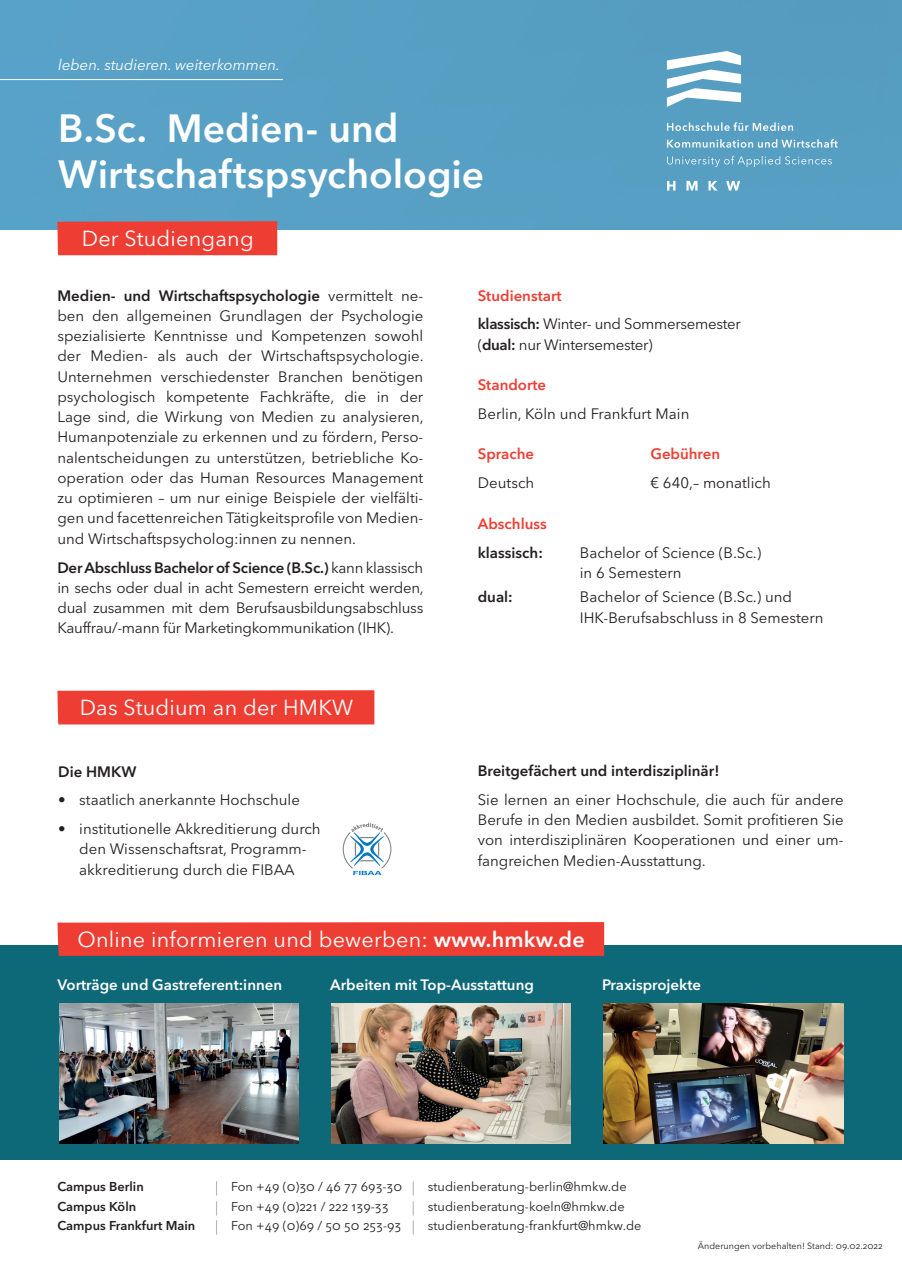
<style>
.page{position:relative;width:902px;height:1272px;background:#fff}
.page>*{position:absolute;margin:0;border:0;box-sizing:border-box;transform-origin:0 0}
.t1{font:600 39px/45px "Avenir Next LT Pro";color:#fff}
.t2{font:21.6px "Avenir Next LT Pro";letter-spacing:.01em;color:#fff}
.t3{font:15px/20.2px "Avenir Next LT Pro";color:#231f20;text-align:justify}
.t4{font:15px/28.8px "Avenir Next LT Pro";letter-spacing:-.02em;color:#231f20}
.t5{font:600 15px "Avenir Next LT Pro";color:#fff}
.t6{font:600 15px "Avenir Next LT Pro";color:#231f20}
.t7{font:600 15px "Avenir Next LT Pro";color:#ee3e34}
.t8{font:italic 15px "Avenir Next LT Pro";color:#fff}
.t9{font:12.75px "Avenir Next LT Pro";letter-spacing:.005em;color:#231f20}
.t10{font:600 12.75px "Avenir Next LT Pro";letter-spacing:.005em;color:#231f20}
.t11{font:9px "Avenir Next LT Pro";color:#231f20}
.s1{font-weight:600}
.s2{font-weight:600;color:#ee3e34}
.s3{font-weight:200;font-stretch:condensed;font-size:14.25px}
</style>
<div class="page">
<div style="left:0;top:945px;width:901px;height:215px;background:#0d6878"></div>
<div style="left:0;top:0;width:901px;height:230px;background:#57a0c4"></div>
<svg style="left:667px;top:181px;width:73px;height:9px"></svg>
<svg style="left:667px;top:156px;width:164px;height:11px;background:#6eabca"></svg>
<svg style="left:667px;top:139px;width:170px;height:9px;background:#86b9d3"></svg>
<svg style="left:667px;top:122px;width:126px;height:9px"></svg>
<svg style="left:666px;top:51px;width:75px;height:56px"></svg>
<hr style="left:0;top:79px;width:283px;height:1px;background:#fff">
<div style="left:57px;top:221px;width:220px;height:34px;background:#ee3e34"></div>
<div style="left:57px;top:690px;width:317px;height:34px;background:#ee3e34"></div>
<div style="left:57px;top:922px;width:547px;height:33px;background:#ee3e34"></div>
<svg style="left:342px;top:822px;width:49px;height:53px"></svg>
<img style="left:331px;top:1003px;width:240px;height:139px">
<img style="left:604px;top:1003px;width:239px;height:139px">
<img style="left:59px;top:1003px;width:240px;height:139px">
<p class="t8" style="left:58px;top:55px;width:223px">leben. studieren. weiterkommen.</p>
<h1 class="t1" style="left:58px;top:106px;width:427px">B.Sc. Medien- und<br>Wirtschaftspsychologie</h1>
<h2 class="t2" style="left:82px;top:225px;width:173px">Der Studiengang</h2>
<p class="t3" style="left:57px;top:285px;width:368px"><span class="s1">Medien- und Wirtschaftspsychologie</span> vermittelt ne&shy;ben den allgemeinen Grundlagen der Psychologie spezialisierte Kenntnisse und Kompetenzen sowohl der Medien- als auch der Wirtschaftspsychologie.<br>Unternehmen verschiedenster Branchen benötigen psychologisch kompetente Fachkräfte, die in der Lage sind, die Wirkung von Medien zu analysieren, Humanpotenziale zu erkennen und zu fördern, Perso&shy;nalentscheidungen zu unterstützen, betriebliche Ko&shy;operation oder das Human Resources Management zu optimieren – um nur einige Beispiele der vielfälti&shy;gen und facettenreichen Tätigkeitsprofile von Medien&shy;und Wirtschaftspsycholog:innen zu nennen.</p>
<p class="t3" style="left:57px;top:557px;width:368px"><span class="s1">Der Abschluss Bachelor of Science (B.Sc.)</span> kann klassisch in sechs oder dual in acht Semestern erreicht werden, dual zusammen mit dem Berufsausbildungsabschluss Kauffrau/-mann für Marketingkommunikation (IHK).</p>
<h2 class="t2" style="left:80px;top:694px;width:275px">Das Studium an der HMKW</h2>
<p class="t6" style="left:58px;top:762px;width:80px">Die HMKW</p>
<p class="t3" style="left:58px;top:790px;width:243px">• staatlich anerkannte Hochschule</p>
<p class="t3" style="left:58px;top:818px;width:264px;text-align:center">• institutionelle Akkreditierung durch den Wissenschaftsrat, Programm&shy;akkreditierung durch die FIBAA</p>
<p class="t4" style="left:477px;top:281px;width:265px"><span class="s2">Studienstart<br></span><span class="s1">klassisch:</span> Winter- und Sommersemester</p>
<p class="t4" style="left:477px;top:330px;width:176px">(<span class="s1">dual:</span> nur Wintersemester)</p>
<p class="t7" style="left:477px;top:376px;width:70px">Standorte</p>
<p class="t3" style="left:477px;top:403px;width:213px">Berlin, Köln und Frankfurt Main</p>
<p class="t7" style="left:477px;top:445px;width:58px">Sprache</p>
<p class="t7" style="left:650px;top:445px;width:71px">Gebühren</p>
<p class="t3" style="left:477px;top:473px;width:58px">Deutsch</p>
<p class="t3" style="left:650px;top:473px;width:122px">€ 640,– monatlich</p>
<p class="t7" style="left:477px;top:514px;width:70px">Abschluss</p>
<p class="t6" style="left:477px;top:543px;width:66px">klassisch:</p>
<p class="t3" style="left:579px;top:542px;width:183px">Bachelor of Science (B.Sc.) in 6 Semestern</p>
<p class="t6" style="left:477px;top:588px;width:37px">dual:</p>
<p class="t3" style="left:579px;top:587px;width:245px">Bachelor of Science (B.Sc.) und<br>IHK-Berufsabschluss in 8 Semestern</p>
<p class="t6" style="left:477px;top:761px;width:243px">Breitgefächert und interdisziplinär!</p>
<p class="t3" style="left:477px;top:789px;width:367px">Sie lernen an einer Hochschule, die auch für andere Berufe in den Medien ausbildet. Somit profitieren Sie von interdisziplinären Kooperationen und einer um&shy;fangreichen Medien-Ausstattung.</p>
<h2 class="t2" style="left:77px;top:926px;width:509px">Online informieren und bewerben: <span class="s1">www.hmkw.de</span></h2>
<p class="t5" style="left:57px;top:975px;width:226px">Vorträge und Gastreferent:innen</p>
<p class="t5" style="left:330px;top:975px;width:205px">Arbeiten mit Top-Ausstattung</p>
<p class="t5" style="left:602px;top:975px;width:101px">Praxisprojekte</p>
<p class="t10" style="left:57px;top:1178px;width:88px">Campus Berlin</p>
<p class="t9" style="left:215px;top:1179px;width:413px"><span class="s3">|</span> Fon +49 (0)30 / 46 77 693-30 <span class="s3">|</span> studienberatung-berlin@hmkw.de</p>
<p class="t10" style="left:57px;top:1198px;width:80px">Campus Köln</p>
<p class="t9" style="left:215px;top:1198px;width:175px"><span class="s3">|</span> Fon +49 (0)221 / 222 139-33</p>
<p class="t9" style="left:411px;top:1198px;width:214px"><span class="s3">|</span> studienberatung-koeln@hmkw.de</p>
<p class="t10" style="left:57px;top:1217px;width:139px">Campus Frankfurt Main</p>
<p class="t9" style="left:215px;top:1218px;width:428px"><span class="s3">|</span> Fon +49 (0)69 / 50 50 253-93 <span class="s3">|</span> studienberatung-frankfurt@hmkw.de</p>
<p class="t11" style="left:698px;top:1240px;width:186px">Änderungen vorbehalten! Stand: 09.02.2022</p>
</div>
